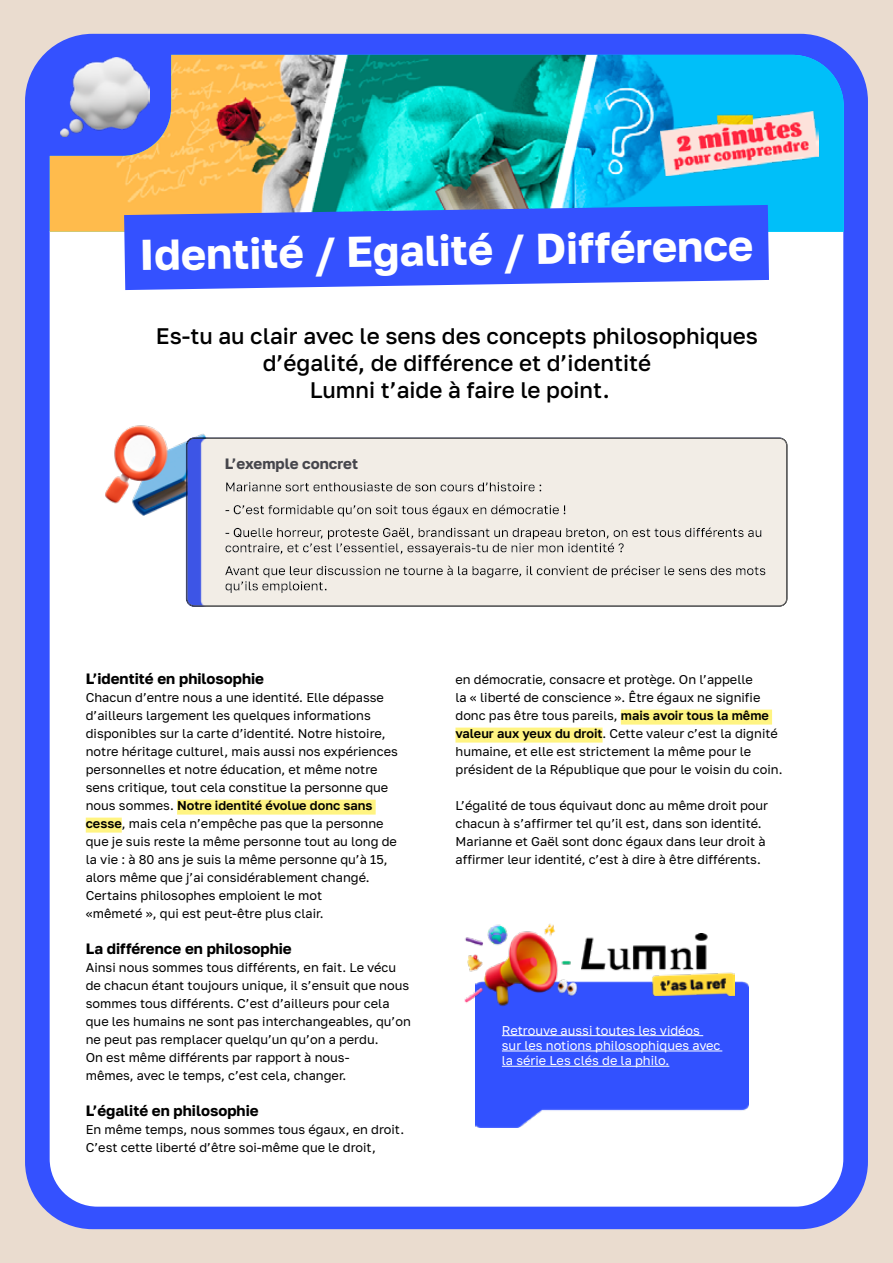
<style>
.page{position:relative;width:893px;height:1263px;background:#eadccf}
.page>*{position:absolute;margin:0;border:0;box-sizing:border-box;transform-origin:0 0}
.t1{font:700 43.05px "Golos Text";color:#fff}
.t2{font:500 22.5px/27px "Golos Text";color:#000;text-align:center}
.t3{font:700 15px "Golos Text";color:#000}
.t4{font:700 15px "Golos Text";color:#46464c}
.t5{font:12.75px/18px "Golos Text";color:#000}
.t6{font:12.75px/15.3px "Golos Text";color:#fff}
.s1{font-weight:600}
</style>
<div class="page">
<div style="left:25px;top:34px;width:843px;height:1195px;background:#3451ff;border-radius:68px"></div>
<div style="left:50px;top:329px;width:793px;height:877px;background:#fff"></div>
<img style="left:476px;top:981px;width:272px;height:146px">
<hr style="left:502px;top:1035px;width:201px;height:1px;background:#fff">
<hr style="left:502px;top:1051px;width:220px;height:1px;background:#fff">
<hr style="left:502px;top:1066px;width:167px;height:1px;background:#fff">
<img style="left:457px;top:919px;width:125px;height:132px">
<img style="left:582px;top:934px;width:152px;height:62px">
<div style="left:177px;top:800px;width:199px;height:15px;background:#fff482"></div>
<div style="left:86px;top:818px;width:36px;height:15px;background:#fff482"></div>
<div style="left:621px;top:710px;width:151px;height:15px;background:#fff482"></div>
<div style="left:455px;top:728px;width:148px;height:15px;background:#fff482"></div>
<img style="left:105px;top:423px;width:109px;height:92px">
<div style="left:173px;top:427px;width:628px;height:181px;background:#3451ff;opacity:.94"></div>
<img style="left:50px;top:55px;width:794px;height:111px">
<img style="left:660px;top:111px;width:159px;height:55px">
<svg style="left:49px;top:166px;width:795px;height:163px"></svg>
<h1 class="t1" style="left:139px;top:229px;width:615px;rotate:-1deg">Identité / Egalité / Différence</h1>
<h2 class="t2" style="left:156px;top:322px;width:604px">Es-tu au clair avec le sens des concepts philosophiques d’égalité, de différence et d’identité<br>Lumni t’aide à faire le point.</h2>
<p class="t4" style="left:225px;top:454px;width:135px">L’exemple concret</p>
<p class="t3" style="left:86px;top:670px;width:180px">L’identité en philosophie</p>
<p class="t5" style="left:86px;top:688px;width:314px">Chacun d’entre nous a une identité. Elle dépasse d’ailleurs largement les quelques informations disponibles sur la carte d’identité. Notre histoire, notre héritage culturel, mais aussi nos expériences personnelles et notre éducation, et même notre sens critique, tout cela constitue la personne que nous sommes. <span class="s1">Notre identité évolue donc sans cesse</span>, mais cela n’empêche pas que la personne que je suis reste la même personne tout au long de la vie : à 80 ans je suis la même personne qu’à 15, alors même que j’ai considérablement changé.<br>Certains philosophes emploient le mot<br>«mêmeté », qui est peut-être plus clair.</p>
<p class="t3" style="left:86px;top:940px;width:207px">La différence en philosophie</p>
<p class="t5" style="left:86px;top:958px;width:327px">Ainsi nous sommes tous différents, en fait. Le vécu de chacun étant toujours unique, il s’ensuit que nous sommes tous différents. C’est d’ailleurs pour cela que les humains ne sont pas interchangeables, qu’on ne peut pas remplacer quelqu’un qu’on a perdu.<br>On est même différents par rapport à nous-<br>mêmes, avec le temps, c’est cela, changer.</p>
<p class="t3" style="left:86px;top:1102px;width:174px">L’égalité en philosophie</p>
<p class="t5" style="left:86px;top:1120px;width:320px">En même temps, nous sommes tous égaux, en droit.<br>C’est cette liberté d’être soi-même que le droit,</p>
<p class="t5" style="left:455px;top:670px;width:328px">en démocratie, consacre et protège. On l’appelle<br>la « liberté de conscience ». Être égaux ne signifie donc pas être tous pareils, <span class="s1">mais avoir tous la même valeur aux yeux du droit</span>. Cette valeur c’est la dignité humaine, et elle est strictement la même pour le président de la République que pour le voisin du coin.</p>
<p class="t5" style="left:455px;top:796px;width:314px">L’égalité de tous équivaut donc au même droit pour chacun à s’affirmer tel qu’il est, dans son identité.<br>Marianne et Gaël sont donc égaux dans leur droit à affirmer leur identité, c’est à dire à être différents.</p>
<p class="t6" style="left:502px;top:1022px;width:220px">Retrouve aussi toutes les vidéos sur les notions philosophiques avec la série Les clés de la philo.</p>
</div>
